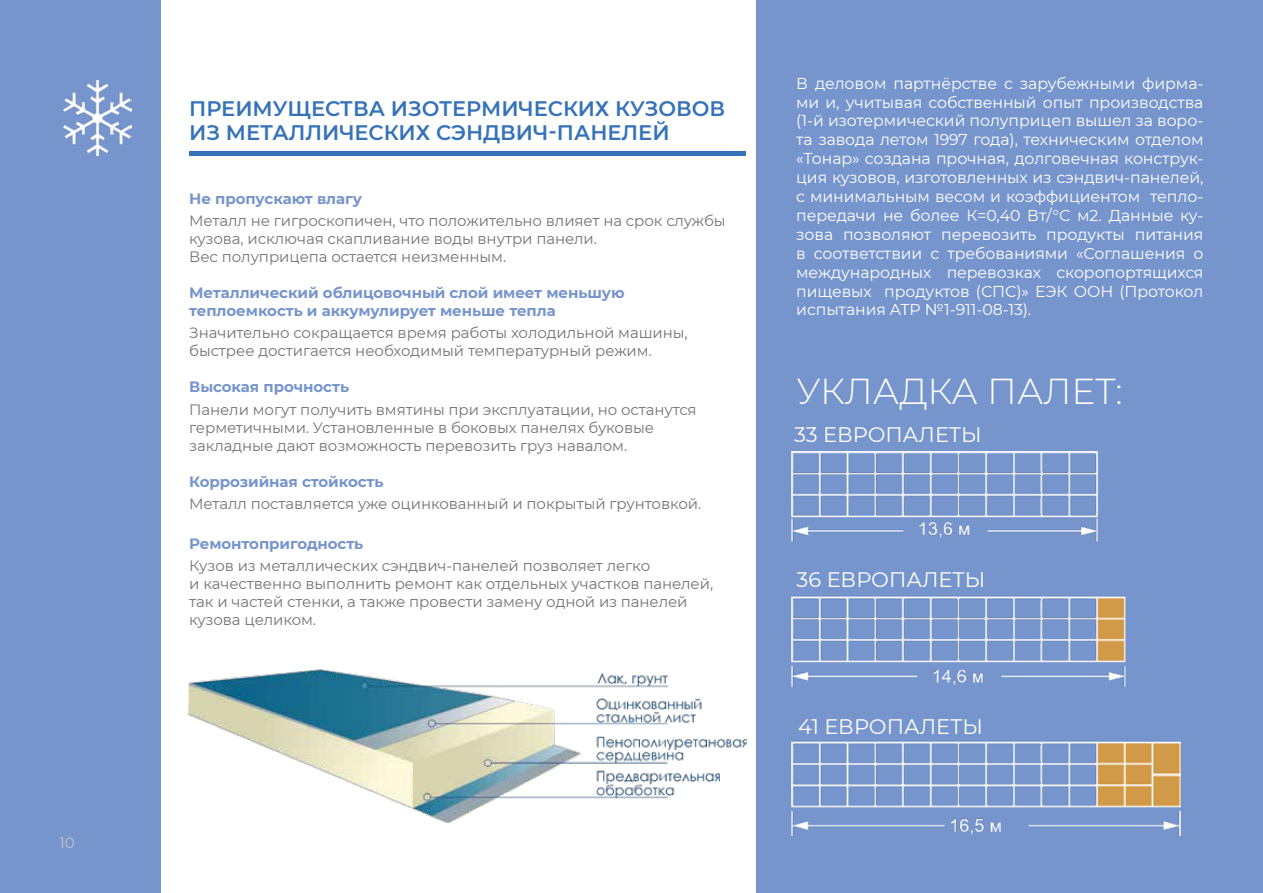
<style>
.page{position:relative;width:1263px;height:893px;background:#fff}
.page>*{position:absolute;margin:0;border:0;box-sizing:border-box;transform-origin:0 0}
.t1{font:300 36px "Montserrat";color:#fff}
.t2{font:600 21px/24px "Montserrat";color:#3572b8}
.t3{font:21px "Montserrat";color:#fff}
.t4{font:15.75px/18.9px "Montserrat";letter-spacing:-.005em;color:#fff;text-align:justify}
.t5{font:15px/18px "Montserrat";letter-spacing:-.005em;color:#757378}
.t6{font:700 15px/18px "Montserrat";letter-spacing:-.005em;color:#7695cd}
.t7{font:15px "Montserrat";color:#c3c5c8}
</style>
<div class="page">
<div style="left:757px;top:0;width:506px;height:893px;background:#7695cd"></div>
<img style="left:792px;top:452px;width:389px;height:383px">
<div style="left:0;top:0;width:160px;height:893px;background:#7695cd"></div>
<img style="left:63px;top:81px;width:69px;height:74px">
<hr style="left:189px;top:152px;width:556px;height:4px;background:#3572b8">
<img style="left:189px;top:669px;width:557px;height:154px">
<p class="t7" style="left:60px;top:832px;width:17px">10</p>
<h2 class="t2" style="left:189px;top:96px;width:537px">ПРЕИМУЩЕСТВА ИЗОТЕРМИЧЕСКИХ КУЗОВОВ<br>ИЗ МЕТАЛЛИЧЕСКИХ СЭНДВИЧ-ПАНЕЛЕЙ</h2>
<p class="t6" style="left:189px;top:189px;width:174px">Не пропускают влагу</p>
<p class="t5" style="left:189px;top:211px;width:538px">Металл не гигроскопичен, что положительно влияет на срок службы кузова, исключая скапливание воды внутри панели.<br>Вес полуприцепа остается неизменным.</p>
<p class="t6" style="left:189px;top:283px;width:437px">Металлический облицовочный слой имеет меньшую теплоемкость и аккумулирует меньше тепла</p>
<p class="t5" style="left:189px;top:323px;width:500px">Значительно сокращается время работы холодильной машины, быстрее достигается необходимый температурный режим.</p>
<p class="t6" style="left:189px;top:377px;width:161px">Высокая прочность</p>
<p class="t5" style="left:189px;top:400px;width:509px">Панели могут получить вмятины при эксплуатации, но останутся герметичными. Установленные в боковых панелях буковые закладные дают возможность перевозить груз навалом.</p>
<p class="t6" style="left:189px;top:471px;width:196px">Коррозийная стойкость</p>
<p class="t5" style="left:189px;top:494px;width:514px">Металл поставляется уже оцинкованный и покрытый грунтовкой.</p>
<p class="t6" style="left:189px;top:534px;width:176px">Ремонтопригодность</p>
<p class="t5" style="left:189px;top:556px;width:525px">Кузов из металлических сэндвич-панелей позволяет легко<br>и качественно выполнить ремонт как отдельных участков панелей, так и частей стенки, а также провести замену одной из панелей кузова целиком.</p>
<p class="t4" style="left:796px;top:73px;width:409px">В деловом партнёрстве с зарубежными фирма&shy;ми и, учитывая собственный опыт производства (1-й изотермический полуприцеп вышел за воро&shy;та завода летом 1997 года), техническим отделом «Тонар» создана прочная, долговечная конструк&shy;ция кузовов, изготовленных из сэндвич-панелей, с минимальным весом и коэффициентом тепло&shy;передачи не более К=0,40 Вт/°С м2. Данные ку&shy;зова позволяют перевозить продукты питания в соответствии с требованиями «Соглашения о международных перевозках скоропортящихся пищевых продуктов (СПС)» ЕЭК ООН (Протокол испытания ATP №1-911-08-13).</p>
<h1 class="t1" style="left:797px;top:366px;width:327px">УКЛАДКА ПАЛЕТ:</h1>
<h2 class="t3" style="left:794px;top:420px;width:189px">33 ЕВРОПАЛЕТЫ</h2>
<h2 class="t3" style="left:797px;top:565px;width:190px">36 ЕВРОПАЛЕТЫ</h2>
<h2 class="t3" style="left:798px;top:712px;width:186px">41 ЕВРОПАЛЕТЫ</h2>
</div>
